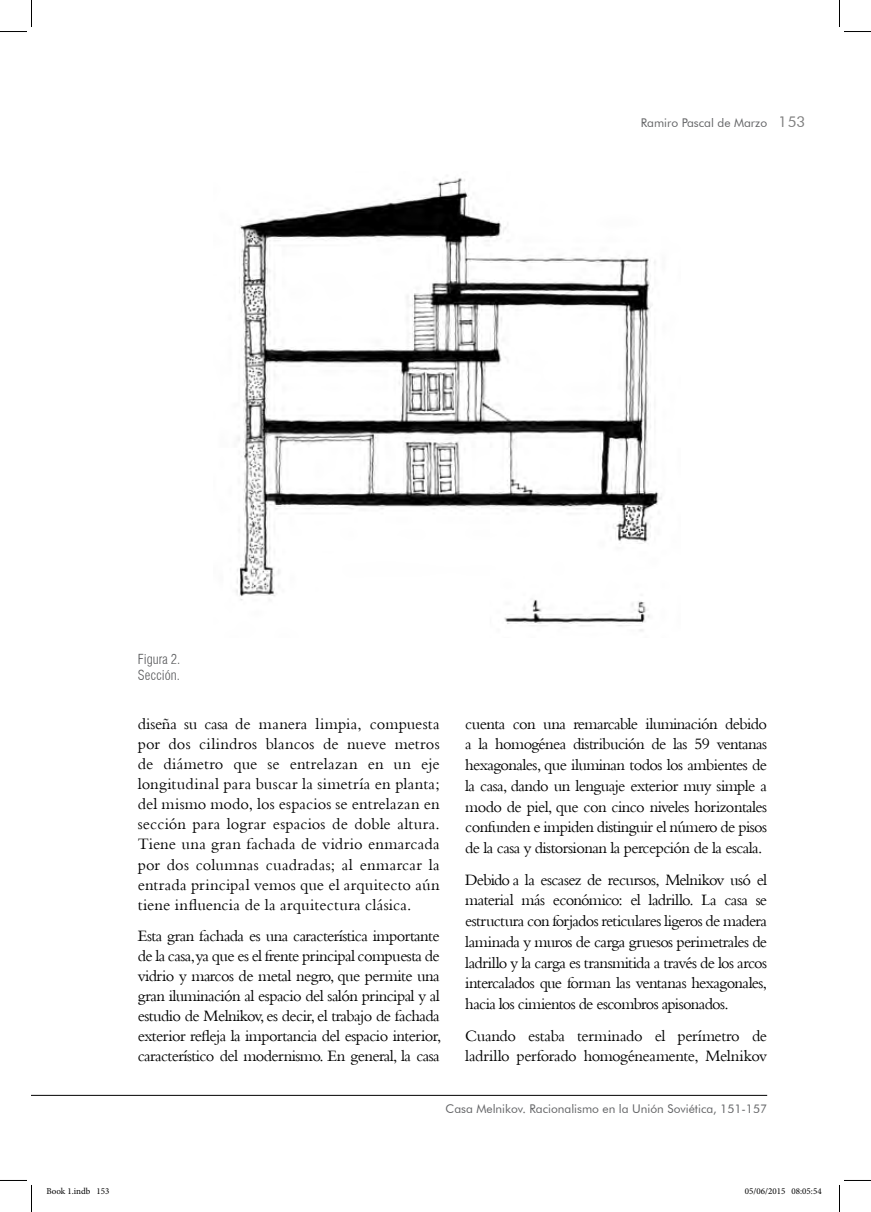
<style>
.page{position:relative;width:871px;height:1212px;background:#fff}
.page>*{position:absolute;margin:0;border:0;box-sizing:border-box;transform-origin:0 0}
.t1{font:16.5px/20.1px "Bembo";letter-spacing:-.035em;color:#000;text-align:justify}
.t2{font:15px "Futura BT";color:#000}
.t3{font:300 condensed 13.5px/16.2px "Swiss 721 BT";color:#58595b}
.t4{font:12px "Futura BT";color:#636466}
.t5{font:9px "Minion Pro";color:#000}
</style>
<div class="page">
<hr style="left:32px;top:1094px;width:735px;height:1px;background:#000">
<img style="left:236px;top:178px;width:426px;height:453px">
<svg style="left:0;top:0;width:32px;height:32px"></svg>
<svg style="left:0;top:1180px;width:32px;height:31px"></svg>
<svg style="left:839px;top:0;width:32px;height:32px"></svg>
<svg style="left:839px;top:1180px;width:32px;height:31px"></svg>
<p class="t4" style="left:641px;top:116px;width:128px">Ramiro Pascal de Marzo</p>
<p class="t2" style="left:779px;top:113px;width:28px">153</p>
<p class="t3" style="left:138px;top:650px;width:44px">Figura 2.<br>Sección.</p>
<p class="t1" style="left:138px;top:713px;width:303px">diseña su casa de manera limpia, compuesta por dos cilindros blancos de nueve metros de diámetro que se entrelazan en un eje longitudinal para buscar la simetría en planta; del mismo modo, los espacios se entrelazan en sección para lograr espacios de doble altura.<br>Tiene una gran fachada de vidrio enmarcada por dos columnas cuadradas; al enmarcar la entrada principal vemos que el arquitecto aún tiene influencia de la arquitectura clásica.</p>
<p class="t1" style="left:138px;top:924px;width:305px">Esta gran fachada es una característica importante de la casa,ya que es el frente principal compuesta de vidrio y marcos de metal negro, que permite una gran iluminación al espacio del salón principal y al estudio de Melnikov, es decir, el trabajo de fachada exterior refleja la importancia del espacio interior, característico del modernismo. En general, la casa</p>
<p class="t1" style="left:465px;top:712px;width:303px;line-height:20.7px">cuenta con una remarcable iluminación debido a la homogénea distribución de las 59 ventanas hexagonales, que iluminan todos los ambientes de la casa, dando un lenguaje exterior muy simple a modo de piel, que con cinco niveles horizontales confunden e impiden distinguir el número de pisos de la casa y distorsionan la percepción de la escala.</p>
<p class="t1" style="left:465px;top:868px;width:303px;line-height:20.7px">Debido a la escasez de recursos, Melnikov usó el material más económico: el ladrillo. La casa se estructura con forjados reticulares ligeros de madera laminada y muros de carga gruesos perimetrales de ladrillo y la carga es transmitida a través de los arcos intercalados que forman las ventanas hexagonales, hacia los cimientos de escombros apisonados.</p>
<p class="t1" style="left:465px;top:1024px;width:303px;line-height:20.7px">Cuando estaba terminado el perímetro de ladrillo perforado homogéneamente, Melnikov</p>
<p class="t4" style="left:446px;top:1100px;width:323px">Casa Melnikov. Racionalismo en la Unión Soviética, 151-157</p>
<p class="t5" style="left:46px;top:1184px;width:65px">Book 1.indb 153</p>
<p class="t5" style="left:745px;top:1184px;width:78px">05/06/2015 08:05:54</p>
</div>
